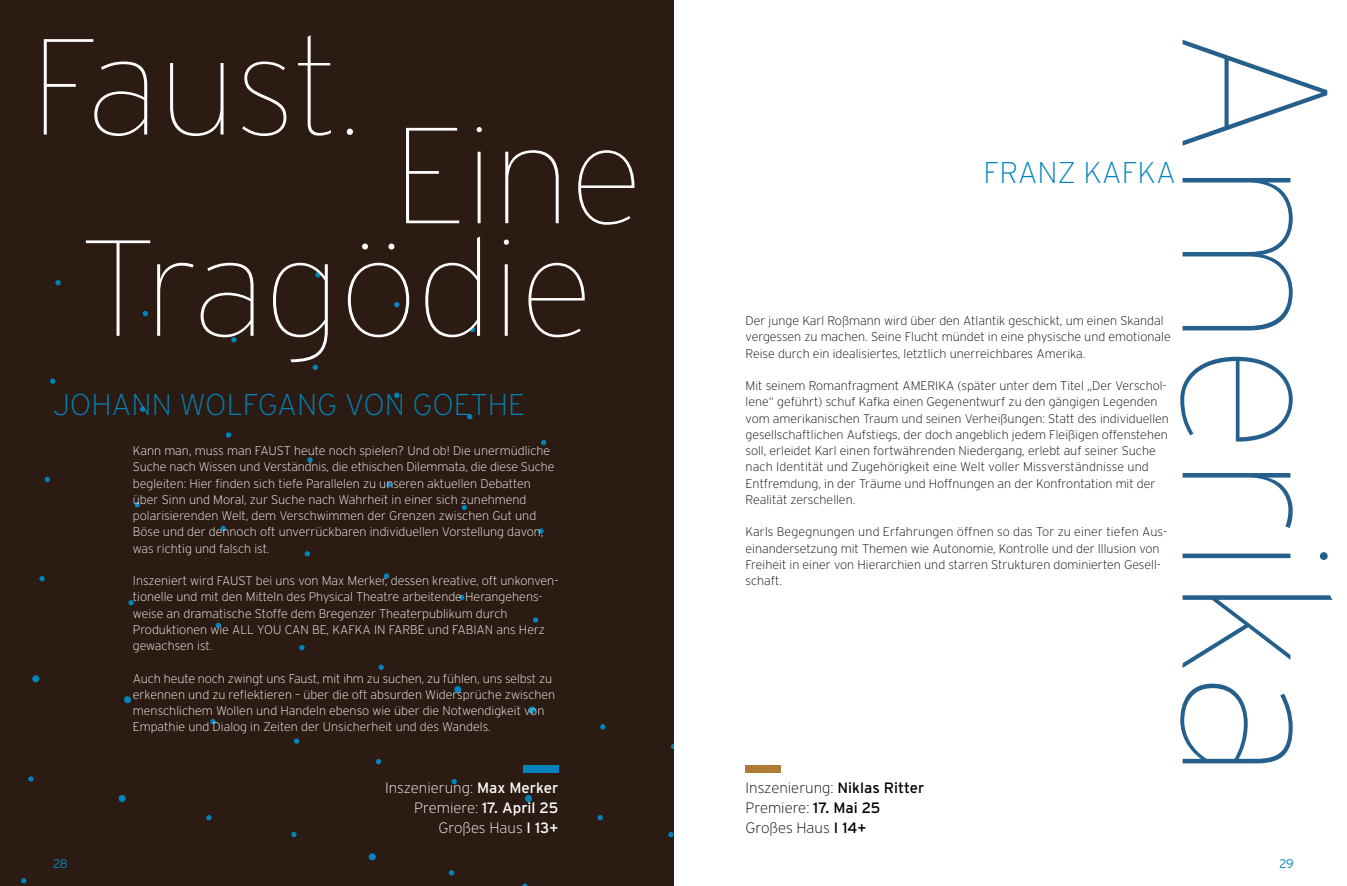
<style>
.page{position:relative;width:1347px;height:886px;background:#fff}
.page>*{position:absolute;margin:0;border:0;box-sizing:border-box;transform-origin:0 0}
.t1{font:100 205.5px "Interstate";color:#24608b}
.t2{font:100 136.25px/112.5px "Interstate";color:#fff}
.t3{font:200 30px "Interstate";color:#0084bb}
.t4{font:200 15px/20px "Interstate";color:#000}
.t5{font:200 15px/20px "Interstate";color:#fff;text-align:right}
.t6{font:200 12.5px/16.2px "Interstate";color:#fff}
.t7{font:200 12.5px/16.2px "Interstate";color:#000}
.t8{font:300 12.5px "Interstate";color:#0084bb}
.s1{font-weight:400}
</style>
<div class="page">
<div style="left:0;top:0;width:673px;height:886px;background:#2c1b13"></div>
<div style="left:32px;top:675px;width:7px;height:7px;background:#0084bb;border-radius:50%"></div>
<div style="left:124px;top:696px;width:7px;height:7px;background:#0084bb;border-radius:50%"></div>
<div style="left:454px;top:686px;width:7px;height:7px;background:#0084bb;border-radius:50%"></div>
<div style="left:528px;top:706px;width:7px;height:7px;background:#0084bb;border-radius:50%"></div>
<div style="left:369px;top:853px;width:7px;height:7px;background:#0084bb;border-radius:50%"></div>
<div style="left:525px;top:795px;width:7px;height:7px;background:#0084bb;border-radius:50%"></div>
<div style="left:119px;top:795px;width:7px;height:7px;background:#0084bb;border-radius:50%"></div>
<svg style="left:28px;top:776px;width:6px;height:5px"></svg>
<svg style="left:210px;top:719px;width:6px;height:5px"></svg>
<svg style="left:216px;top:623px;width:5px;height:5px"></svg>
<svg style="left:378px;top:664px;width:6px;height:6px"></svg>
<svg style="left:376px;top:759px;width:5px;height:5px"></svg>
<svg style="left:128px;top:600px;width:6px;height:5px"></svg>
<svg style="left:39px;top:576px;width:6px;height:5px"></svg>
<svg style="left:135px;top:502px;width:5px;height:5px"></svg>
<svg style="left:45px;top:477px;width:5px;height:5px"></svg>
<svg style="left:220px;top:526px;width:6px;height:5px"></svg>
<svg style="left:305px;top:551px;width:5px;height:5px"></svg>
<svg style="left:384px;top:573px;width:5px;height:6px"></svg>
<svg style="left:299px;top:645px;width:6px;height:5px"></svg>
<svg style="left:294px;top:738px;width:5px;height:6px"></svg>
<svg style="left:291px;top:832px;width:6px;height:5px"></svg>
<svg style="left:50px;top:378px;width:5px;height:6px"></svg>
<svg style="left:140px;top:406px;width:5px;height:6px"></svg>
<svg style="left:226px;top:432px;width:5px;height:6px"></svg>
<svg style="left:307px;top:457px;width:6px;height:5px"></svg>
<svg style="left:313px;top:365px;width:5px;height:5px"></svg>
<svg style="left:394px;top:393px;width:5px;height:5px"></svg>
<svg style="left:394px;top:302px;width:5px;height:5px"></svg>
<svg style="left:315px;top:272px;width:6px;height:5px"></svg>
<svg style="left:470px;top:327px;width:5px;height:5px"></svg>
<svg style="left:467px;top:414px;width:5px;height:5px"></svg>
<svg style="left:462px;top:505px;width:5px;height:5px"></svg>
<svg style="left:541px;top:440px;width:5px;height:5px"></svg>
<svg style="left:538px;top:528px;width:5px;height:6px"></svg>
<svg style="left:533px;top:617px;width:5px;height:6px"></svg>
<svg style="left:451px;top:779px;width:6px;height:5px"></svg>
<svg style="left:597px;top:815px;width:6px;height:5px"></svg>
<svg style="left:600px;top:724px;width:5px;height:5px"></svg>
<svg style="left:668px;top:832px;width:5px;height:5px"></svg>
<svg style="left:449px;top:870px;width:5px;height:5px"></svg>
<svg style="left:21px;top:878px;width:5px;height:5px"></svg>
<svg style="left:522px;top:883px;width:5px;height:3px"></svg>
<svg style="left:459px;top:595px;width:5px;height:5px"></svg>
<svg style="left:231px;top:337px;width:5px;height:5px"></svg>
<svg style="left:55px;top:280px;width:6px;height:5px"></svg>
<svg style="left:386px;top:482px;width:6px;height:5px"></svg>
<svg style="left:143px;top:311px;width:5px;height:5px"></svg>
<svg style="left:206px;top:815px;width:6px;height:5px"></svg>
<div style="left:745px;top:766px;width:36px;height:7px;background:#ad7d35"></div>
<div style="left:523px;top:766px;width:35px;height:7px;background:#0084bb"></div>
<h2 class="t2" style="left:30px;top:31px;width:334px">Faust.</h2>
<h2 class="t2" style="left:80px;top:120px;width:565px;text-indent:312px">Eine<br>Tragödie</h2>
<h3 class="t3" style="left:53px;top:388px;width:473px">JOHANN WOLFGANG VON GOETHE</h3>
<p class="t6" style="left:133px;top:442px;width:423px">Kann man, muss man FAUST heute noch spielen? Und ob! Die unermüdliche Suche nach Wissen und Verständnis, die ethischen Dilemmata, die diese Suche begleiten: Hier finden sich tiefe Parallelen zu unseren aktuellen Debatten über Sinn und Moral, zur Suche nach Wahrheit in einer sich zunehmend polarisierenden Welt, dem Verschwimmen der Grenzen zwischen Gut und Böse und der dennoch oft unverrückbaren individuellen Vorstellung davon, was richtig und falsch ist.</p>
<p class="t6" style="left:133px;top:572px;width:427px">Inszeniert wird FAUST bei uns von Max Merker, dessen kreative, oft unkonven&shy;tionelle und mit den Mitteln des Physical Theatre arbeitende Herangehens&shy;weise an dramatische Stoffe dem Bregenzer Theaterpublikum durch Produktionen wie ALL YOU CAN BE, KAFKA IN FARBE und FABIAN ans Herz gewachsen ist.</p>
<p class="t6" style="left:133px;top:670px;width:424px">Auch heute noch zwingt uns Faust, mit ihm zu suchen, zu fühlen, uns selbst zu erkennen und zu reflektieren – über die oft absurden Widersprüche zwischen menschlichem Wollen und Handeln ebenso wie über die Notwendigkeit von Empathie und Dialog in Zeiten der Unsicherheit und des Wandels.</p>
<p class="t8" style="left:53px;top:856px;width:16px">28</p>
<p class="t5" style="left:385px;top:777px;width:175px">Inszenierung: <span class="s1">Max Merker<br></span>Premiere: <span class="s1">17. April 25<br></span>Großes Haus <span class="s1">I 13+</span></p>
<h1 class="t1" style="left:1364px;top:26px;width:756px;rotate:90deg">Amerika</h1>
<h3 class="t3" style="left:983px;top:156px;width:194px">FRANZ KAFKA</h3>
<p class="t7" style="left:745px;top:312px;width:426px">Der junge Karl Roßmann wird über den Atlantik geschickt, um einen Skandal vergessen zu machen. Seine Flucht mündet in eine physische und emotionale<br>Reise durch ein idealisiertes, letztlich unerreichbares Amerika.</p>
<p class="t7" style="left:745px;top:377px;width:425px">Mit seinem Romanfragment AMERIKA (später unter dem Titel „Der Verschol&shy;lene“ geführt) schuf Kafka einen Gegenentwurf zu den gängigen Legenden vom amerikanischen Traum und seinen Verheißungen: Statt des individuellen gesellschaftlichen Aufstiegs, der doch angeblich jedem Fleißigen offenstehen soll, erleidet Karl einen fortwährenden Niedergang, erlebt auf seiner Suche nach Identität und Zugehörigkeit eine Welt voller Missverständnisse und Entfremdung, in der Träume und Hoffnungen an der Konfrontation mit der Realität zerschellen.</p>
<p class="t7" style="left:745px;top:524px;width:423px">Karls Begegnungen und Erfahrungen öffnen so das Tor zu einer tiefen Aus&shy;einandersetzung mit Themen wie Autonomie, Kontrolle und der Illusion von Freiheit in einer von Hierarchien und starren Strukturen dominierten Gesell&shy;schaft.</p>
<p class="t4" style="left:745px;top:777px;width:180px">Inszenierung: <span class="s1">Niklas Ritter<br></span>Premiere: <span class="s1">17. Mai 25<br></span>Großes Haus <span class="s1">I 14+</span></p>
<p class="t8" style="left:1279px;top:856px;width:16px">29</p>
</div>
